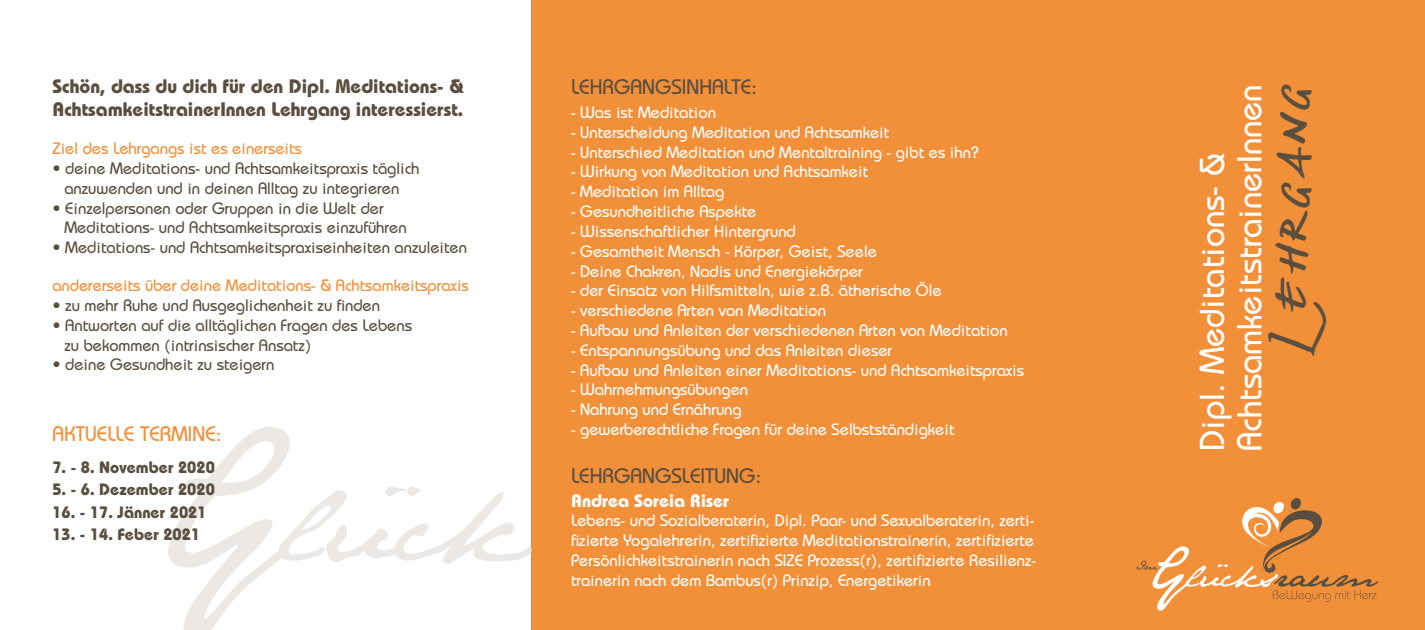
<style>
.page{position:relative;width:1425px;height:630px;background:#fff}
.page>*{position:absolute;margin:0;border:0;box-sizing:border-box;transform-origin:0 0}
.t1{font:45px "Denishandwritting";color:#5a4e3e}
.t2{font:500 34.5px/37.5px "Bauhaus Std";color:#fff}
.t3{font:500 21px "Bauhaus Std";color:#5a4e3e}
.t4{font:500 21px "Bauhaus Std";color:#f2903a}
.t5{font:700 19.5px/23.4px "Bauhaus Std";color:#5a4e3e}
.t6{font:700 18px "Bauhaus Std";color:#fff}
.t7{font:500 16.5px/19.8px "Bauhaus Std";color:#fff}
.t8{font:500 16.5px/19.8px "Bauhaus Std";color:#5a4e3e}
.t9{font:500 16.5px "Bauhaus Std";color:#f2903a}
.t10{font:700 16.5px "Bauhaus Std";color:#5a4e3e}
</style>
<div class="page">
<div style="left:531px;top:0;width:893px;height:629px;background:#f2903a"></div>
<svg style="left:1136px;top:498px;width:242px;height:112px"></svg>
<svg style="left:168px;top:427px;width:363px;height:202px"></svg>
<p class="t5" style="left:52px;top:74px;width:413px">Schön, dass du dich für den Dipl. Meditations- &amp;<br>AchtsamkeitstrainerInnen Lehrgang interessierst.</p>
<p class="t9" style="left:52px;top:138px;width:251px">Ziel des Lehrgangs ist es einerseits</p>
<p class="t8" style="left:52px;top:158px;width:368px;text-align:center">• deine Meditations- und Achtsamkeitspraxis täglich anzuwenden und in deinen Alltag zu integrieren</p>
<p class="t8" style="left:64px;top:198px;width:343px;text-indent:-12px">• Einzelpersonen oder Gruppen in die Welt der<br>Meditations- und Achtsamkeitspraxis einzuführen</p>
<p class="t8" style="left:52px;top:237px;width:416px">• Meditations- und Achtsamkeitspraxiseinheiten anzuleiten</p>
<p class="t9" style="left:52px;top:275px;width:418px">andererseits über deine Meditations- &amp; Achtsamkeitspraxis</p>
<p class="t8" style="left:52px;top:295px;width:329px">• zu mehr Ruhe und Ausgeglichenheit zu finden</p>
<p class="t8" style="left:64px;top:315px;width:349px;text-indent:-12px">• Antworten auf die alltäglichen Fragen des Lebens zu bekommen (intrinsischer Ansatz)</p>
<p class="t8" style="left:52px;top:354px;width:223px">• deine Gesundheit zu steigern</p>
<p class="t4" style="left:52px;top:421px;width:171px">AKTUELLE TERMINE:</p>
<p class="t10" style="left:52px;top:456px;width:164px">7. - 8. November 2020</p>
<p class="t10" style="left:52px;top:479px;width:164px">5. - 6. Dezember 2020</p>
<p class="t10" style="left:52px;top:501px;width:156px">16. - 17. Jänner 2021</p>
<p class="t10" style="left:52px;top:524px;width:149px">13. - 14. Feber 2021</p>
<p class="t3" style="left:571px;top:74px;width:187px">LEHRGANGSINHALTE:</p>
<p class="t7" style="left:571px;top:102px;width:146px">- Was ist Meditation</p>
<p class="t7" style="left:571px;top:122px;width:320px">- Unterscheidung Meditation und Achtsamkeit</p>
<p class="t7" style="left:571px;top:142px;width:409px">- Unterschied Meditation und Mentaltraining - gibt es ihn?</p>
<p class="t7" style="left:571px;top:161px;width:299px">- Wirkung von Meditation und Achtsamkeit</p>
<p class="t7" style="left:571px;top:181px;width:155px">- Meditation im Alltag</p>
<p class="t7" style="left:571px;top:201px;width:187px">- Gesundheitliche Aspekte</p>
<p class="t7" style="left:571px;top:221px;width:226px">- Wissenschaftlicher Hintergrund</p>
<p class="t7" style="left:571px;top:241px;width:307px">- Gesamtheit Mensch - Körper, Geist, Seele</p>
<p class="t7" style="left:571px;top:260px;width:293px">- Deine Chakren, Nadis und Energiekörper</p>
<p class="t7" style="left:571px;top:280px;width:372px">- der Einsatz von Hilfsmitteln, wie z.B. ätherische Öle</p>
<p class="t7" style="left:571px;top:300px;width:256px">- verschiedene Arten von Meditation</p>
<p class="t7" style="left:571px;top:320px;width:438px">- Aufbau und Anleiten der verschiedenen Arten von Meditation</p>
<p class="t7" style="left:571px;top:340px;width:322px">- Entspannungsübung und das Anleiten dieser</p>
<p class="t7" style="left:571px;top:359px;width:454px">- Aufbau und Anleiten einer Meditations- und Achtsamkeitspraxis</p>
<p class="t7" style="left:571px;top:379px;width:178px">- Wahrnehmungsübungen</p>
<p class="t7" style="left:571px;top:399px;width:172px">- Nahrung und Ernährung</p>
<p class="t7" style="left:571px;top:419px;width:385px">- gewerberechtliche Fragen für deine Selbstständigkeit</p>
<p class="t3" style="left:571px;top:462px;width:192px">LEHRGANGSLEITUNG:</p>
<p class="t6" style="left:571px;top:489px;width:160px">Andrea Soreia Riser</p>
<p class="t7" style="left:571px;top:510px;width:466px">Lebens- und Sozialberaterin, Dipl. Paar- und Sexualberaterin, zerti&shy;fizierte Yogalehrerin, zertifizierte Meditationstrainerin, zertifizierte Persönlichkeitstrainerin nach SIZE Prozess(r), zertifizierte Resilienz&shy;trainerin nach dem Bambus(r) Prinzip, Energetikerin</p>
<h1 class="t1" style="left:1264px;top:357px;width:276px;rotate:-90deg">Lehrgang</h1>
<h2 class="t2" style="left:1193px;top:450px;width:368px;rotate:-90deg">Dipl. Meditations- &amp;<br>AchtsamkeitstrainerInnen</h2>
</div>
